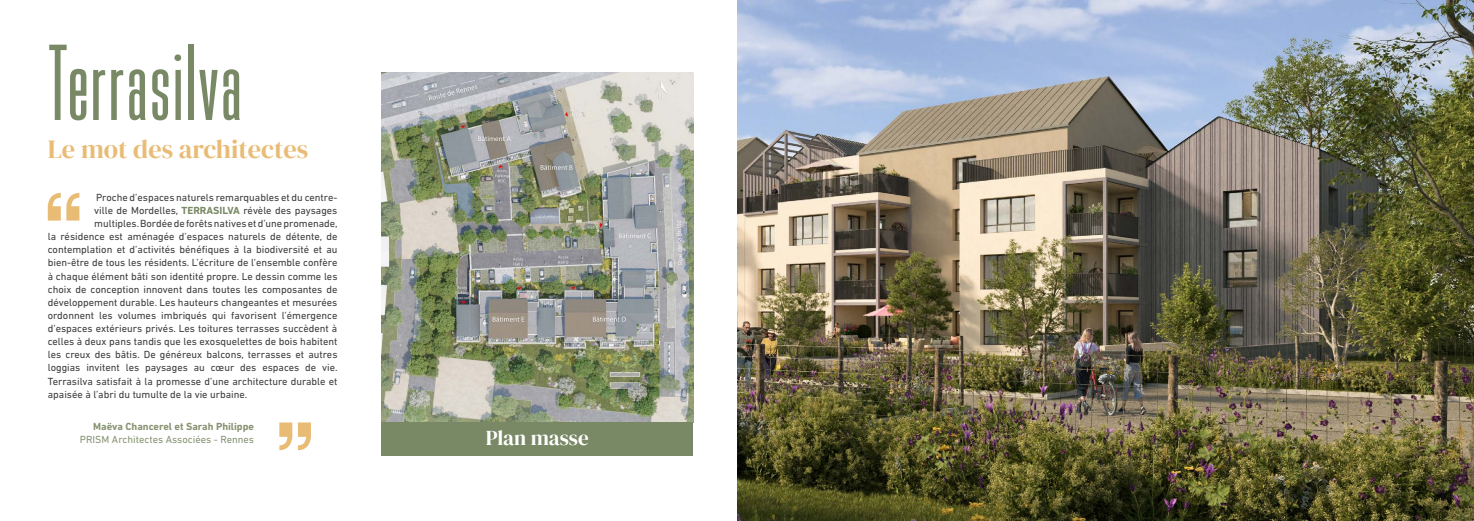
<style>
.page{position:relative;width:1474px;height:521px;background:#fff}
.page>*{position:absolute;margin:0;border:0;box-sizing:border-box;transform-origin:0 0}
.t1{font:112.88px "Bee Three";letter-spacing:.02em;color:#798965}
.t2{font:26.25px "DM Serif Display";color:#e9bc76}
.t3{font:21px "DM Serif Display";color:#fff}
.t4{font:10.5px "DIN Next LT Pro";color:#3c3c3b}
.t5{font:10.5px "DIN Next LT Pro";color:#879372}
.t6{font:700 10.5px "DIN Next LT Pro";color:#879372}
.s1{font-weight:700;color:#798965}
</style>
<div class="page">
<svg style="left:48px;top:193px;width:31px;height:28px"></svg>
<svg style="left:279px;top:422px;width:13px;height:28px"></svg>
<svg style="left:298px;top:422px;width:13px;height:28px"></svg>
<img style="left:381px;top:72px;width:312px;height:350px">
<div style="left:381px;top:422px;width:312px;height:34px;background:#798965"></div>
<img style="left:737px;top:0;width:736px;height:521px">
<h1 class="t1" style="left:48px;top:23px;width:196px">Terrasilva</h1>
<h2 class="t2" style="left:48px;top:134px;width:262px">Le mot des architectes</h2>
<p class="t4" style="left:96px;top:191px;width:243px">Proche d’espaces naturels remarquables et du centre-</p>
<p class="t4" style="left:94px;top:204px;width:245px">ville de Mordelles, <span class="s1">TERRASILVA</span> révèle des paysages</p>
<p class="t4" style="left:94px;top:217px;width:245px">multiples. Bordée de forêts natives et d’une promenade,</p>
<p class="t4" style="left:48px;top:230px;width:291px">la résidence est aménagée d’espaces naturels de détente, de</p>
<p class="t4" style="left:48px;top:244px;width:291px">contemplation et d’activités bénéfiques à la biodiversité et au</p>
<p class="t4" style="left:48px;top:257px;width:291px">bien-être de tous les résidents. L’écriture de l’ensemble confère</p>
<p class="t4" style="left:48px;top:270px;width:291px">à chaque élément bâti son identité propre. Le dessin comme les</p>
<p class="t4" style="left:48px;top:283px;width:291px">choix de conception innovent dans toutes les composantes de</p>
<p class="t4" style="left:48px;top:296px;width:291px">développement durable. Les hauteurs changeantes et mesurées</p>
<p class="t4" style="left:48px;top:309px;width:291px">ordonnent les volumes imbriqués qui favorisent l’émergence</p>
<p class="t4" style="left:48px;top:322px;width:291px">d’espaces extérieurs privés. Les toitures terrasses succèdent à</p>
<p class="t4" style="left:48px;top:335px;width:291px">celles à deux pans tandis que les exosquelettes de bois habitent</p>
<p class="t4" style="left:48px;top:349px;width:291px">les creux des bâtis. De généreux balcons, terrasses et autres</p>
<p class="t4" style="left:48px;top:362px;width:291px">loggias invitent les paysages au cœur des espaces de vie.</p>
<p class="t4" style="left:48px;top:375px;width:291px">Terrasilva satisfait à la promesse d’une architecture durable et</p>
<p class="t4" style="left:48px;top:388px;width:201px">apaisée à l’abri du tumulte de la vie urbaine.</p>
<p class="t6" style="left:93px;top:421px;width:162px">Maëva Chancerel et Sarah Philippe</p>
<p class="t5" style="left:80px;top:433px;width:176px">PRISM Architectes Associées - Rennes</p>
<h3 class="t3" style="left:485px;top:426px;width:104px">Plan masse</h3>
</div>
